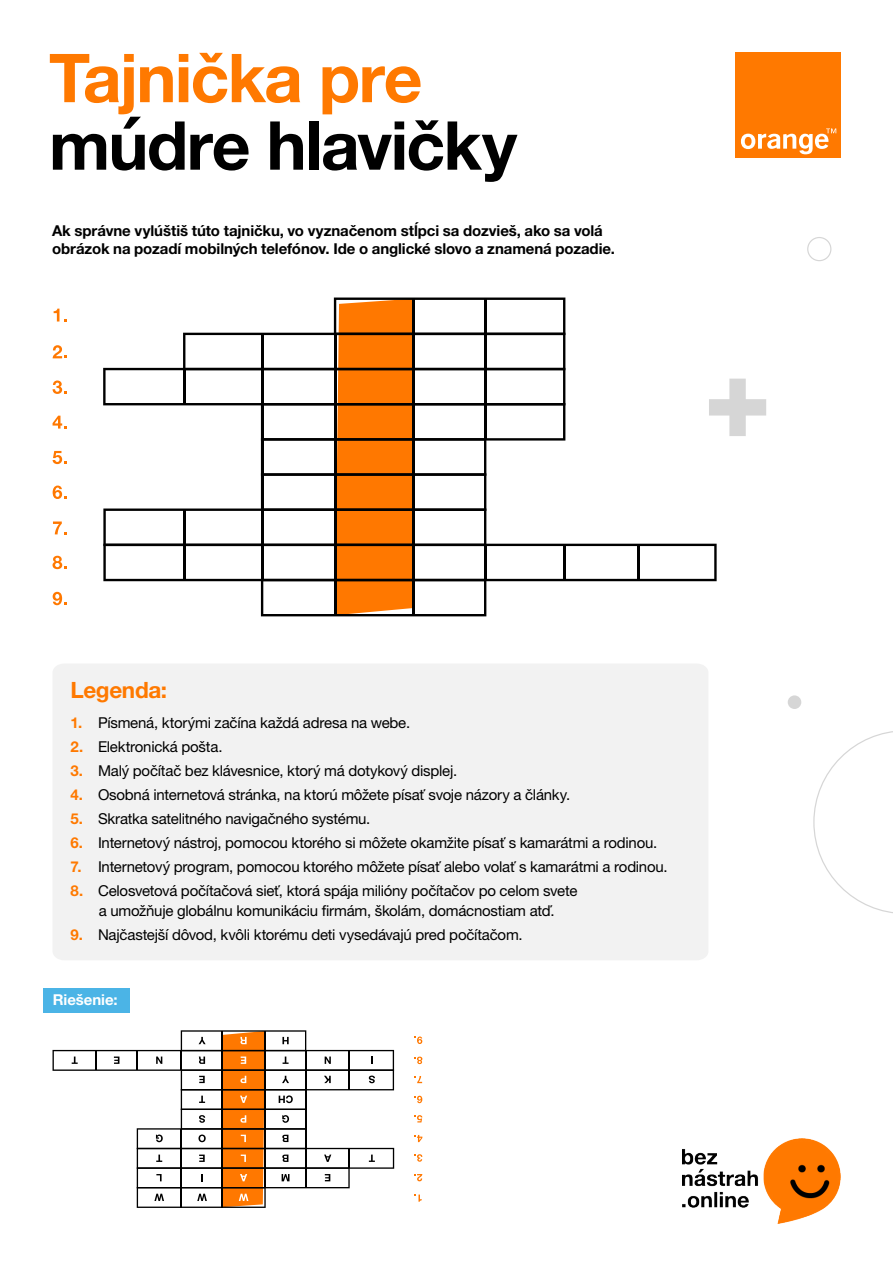
<style>
.page{position:relative;width:893px;height:1263px;background:#fff}
.page>*{position:absolute;margin:0;border:0;box-sizing:border-box;transform-origin:0 0}
.t1{font:700 67.5px "Helvetica Neue";letter-spacing:-.025em;color:#000}
.t2{font:700 67.5px "Helvetica Neue";letter-spacing:-.03em;color:#ff7900}
.t3{font:700 22.5px "Helvetica Neue LT Pro";letter-spacing:-.015em;color:#ff7900}
.t4{font:15px/19.5px "Helvetica Neue LT Pro";letter-spacing:-.015em;color:#000;text-align:center}
.t5{font:700 15px/18px "Helvetica Neue LT Pro";letter-spacing:-.005em;color:#000}
.t6{font:700 15px "Helvetica Neue LT Pro";letter-spacing:-.005em;color:#fff}
.s1{font-weight:700;color:#ff7900}
</style>
<div class="page">
<svg style="left:813px;top:731px;width:80px;height:182px"></svg>
<div style="left:807px;top:237px;width:24px;height:24px;border:1px solid #d6d6d6;border-radius:50%"></div>
<div style="left:788px;top:695px;width:13px;height:14px;background:#d6d6d6;border-radius:50%"></div>
<div style="left:43px;top:988px;width:87px;height:24px;background:#4bb4e6"></div>
<div style="left:53px;top:664px;width:655px;height:296px;background:#f2f2f2"></div>
<svg style="left:415px;top:1194px;width:7px;height:8px"></svg>
<svg style="left:415px;top:1174px;width:7px;height:7px"></svg>
<svg style="left:415px;top:1154px;width:7px;height:8px"></svg>
<svg style="left:415px;top:1135px;width:7px;height:7px"></svg>
<svg style="left:415px;top:1115px;width:7px;height:7px"></svg>
<svg style="left:415px;top:1096px;width:7px;height:7px"></svg>
<svg style="left:415px;top:1076px;width:7px;height:7px"></svg>
<svg style="left:415px;top:1057px;width:7px;height:7px"></svg>
<svg style="left:415px;top:1036px;width:7px;height:8px"></svg>
<svg style="left:53px;top:1030px;width:341px;height:178px"></svg>
<svg style="left:103px;top:297px;width:663px;height:319px"></svg>
<hr style="left:261px;top:334px;width:2px;height:246px;background:#000">
<hr style="left:334px;top:334px;width:2px;height:281px;background:#000">
<hr style="left:412px;top:299px;width:2px;height:316px;background:#000">
<hr style="left:484px;top:299px;width:2px;height:140px;background:#000">
<hr style="left:484px;top:545px;width:2px;height:35px;background:#000">
<hr style="left:563px;top:545px;width:2px;height:35px;background:#000">
<hr style="left:638px;top:545px;width:2px;height:35px;background:#000">
<hr style="left:183px;top:369px;width:2px;height:35px;background:#000">
<hr style="left:183px;top:510px;width:2px;height:70px;background:#000">
<svg style="left:54px;top:309px;width:13px;height:12px"></svg>
<svg style="left:53px;top:345px;width:14px;height:13px"></svg>
<svg style="left:53px;top:380px;width:14px;height:14px"></svg>
<svg style="left:53px;top:416px;width:14px;height:13px"></svg>
<svg style="left:53px;top:451px;width:14px;height:13px"></svg>
<svg style="left:53px;top:486px;width:14px;height:13px"></svg>
<svg style="left:53px;top:521px;width:14px;height:13px"></svg>
<svg style="left:53px;top:556px;width:14px;height:13px"></svg>
<svg style="left:53px;top:592px;width:14px;height:13px"></svg>
<div style="left:735px;top:53px;width:105px;height:105px;background:#ff7900"></div>
<svg style="left:741px;top:128px;width:95px;height:26px"></svg>
<img style="left:683px;top:1138px;width:157px;height:86px">
<h1 class="t2" style="left:49px;top:25px;width:375px">Tajnička pre</h1>
<h1 class="t1" style="left:49px;top:93px;width:470px">múdre hlavičky</h1>
<p class="t5" style="left:52px;top:221px;width:565px">Ak správne vylúštiš túto tajničku, vo vyznačenom stĺpci sa dozvieš, ako sa volá obrázok na pozadí mobilných telefónov. Ide o anglické slovo a znamená pozadie.</p>
<h2 class="t3" style="left:70px;top:676px;width:98px">Legenda:</h2>
<p class="t4" style="left:71px;top:713px;width:341px"><span class="s1">1.</span> Písmená, ktorými začína každá adresa na webe.</p>
<p class="t4" style="left:71px;top:737px;width:154px"><span class="s1">2.</span> Elektronická pošta.</p>
<p class="t4" style="left:71px;top:761px;width:388px"><span class="s1">3.</span> Malý počítač bez klávesnice, ktorý má dotykový displej.</p>
<p class="t4" style="left:71px;top:785px;width:501px"><span class="s1">4.</span> Osobná internetová stránka, na ktorú môžete písať svoje názory a články.</p>
<p class="t4" style="left:71px;top:809px;width:301px"><span class="s1">5.</span> Skratka satelitného navigačného systému.</p>
<p class="t4" style="left:71px;top:833px;width:588px"><span class="s1">6.</span> Internetový nástroj, pomocou ktorého si môžete okamžite písať s kamarátmi a rodinou.</p>
<p class="t4" style="left:71px;top:857px;width:598px"><span class="s1">7.</span> Internetový program, pomocou ktorého môžete písať alebo volať s kamarátmi a rodinou.</p>
<p class="t4" style="left:71px;top:881px;width:508px"><span class="s1">8.</span> Celosvetová počítačová sieť, ktorá spája milióny počítačov po celom svete a umožňuje globálnu komunikáciu firmám, školám, domácnostiam atď.</p>
<p class="t4" style="left:71px;top:925px;width:454px"><span class="s1">9.</span> Najčastejší dôvod, kvôli ktorému deti vysedávajú pred počítačom.</p>
<p class="t6" style="left:53px;top:991px;width:66px">Riešenie:</p>
</div>
